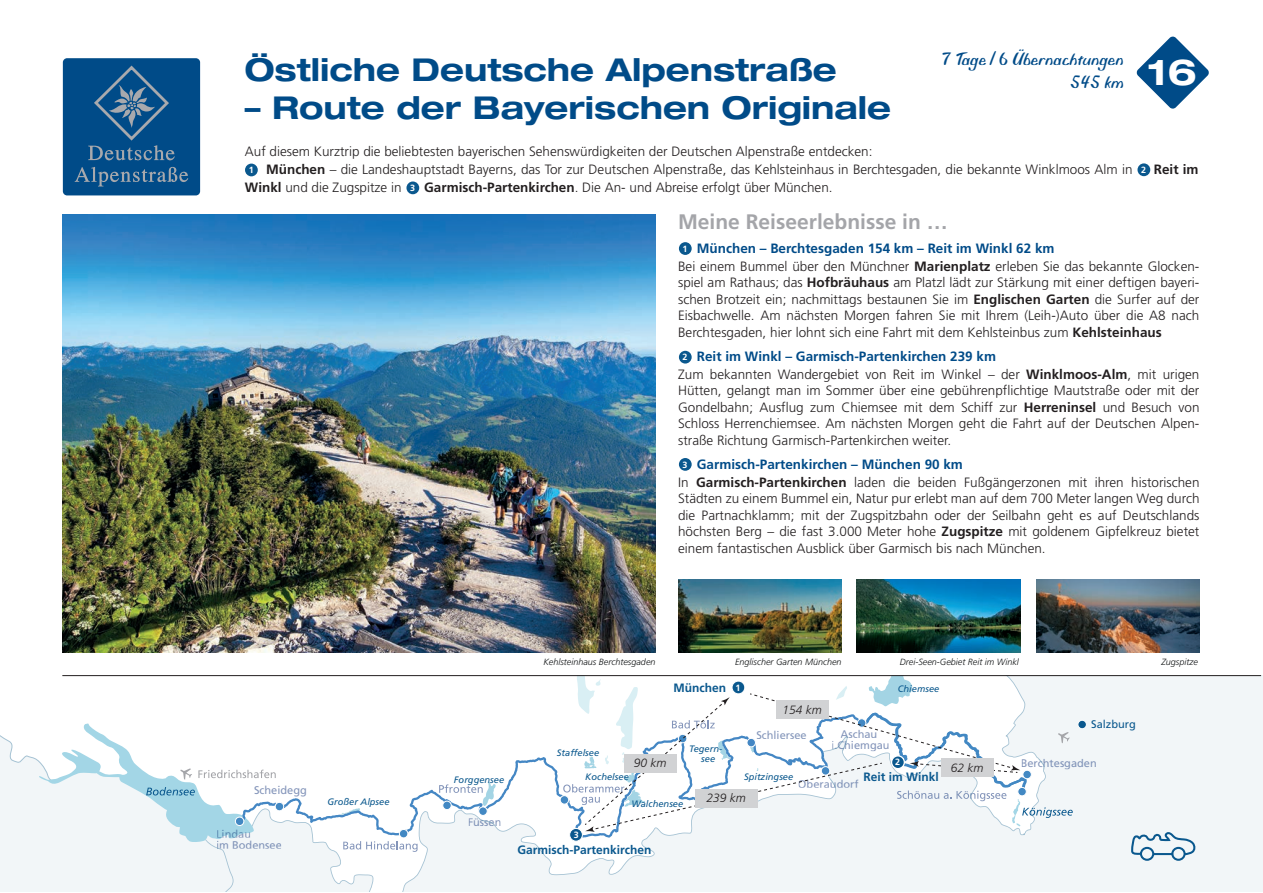
<style>
.page{position:relative;width:1263px;height:893px;background:#fff}
.page>*{position:absolute;margin:0;border:0;box-sizing:border-box;transform-origin:0 0}
.t1{font:700 expanded 36px "Helvetica Neue";color:#fff}
.t2{font:700 expanded 31.5px "Helvetica Neue";color:#004b88}
.t3{font:700 21px "Frutiger";color:#a4a5a9}
.t4{font:18.75px/22.5px "Biffo";color:#004b88;text-align:right}
.t5{font:300 13.5px/16.5px "Frutiger";color:#231f20}
.t6{font:700 13.5px "Frutiger";color:#231f20}
.t7{font:700 12.15px "Frutiger";color:#0a588e}
.t8{font:italic 300 12px "Frutiger";color:#231f20}
.t9{font:11.1px/11.1px "Frutiger";color:#8495ba;text-align:center}
.t10{font:11.1px/11.1px "Frutiger";color:#8093b8}
.t11{font:11.1px "Frutiger";color:#8496ba}
.t12{font:11.1px "Frutiger";color:#0a588e}
.t13{font:italic 9.3px/9.3px "Frutiger";color:#0c598e;text-align:center}
.t14{font:700 9.15px "Frutiger";color:#fff}
.t15{font:italic 300 9px "Frutiger";color:#121516}
.t16{font:700 9px "Frutiger";color:#fff}
.s1{font-weight:700}
.s2{font-weight:700;color:#004b88}
.s3{font-size:9.15px;color:#fff}
</style>
<div class="page">
<svg style="left:62px;top:676px;width:1200px;height:216px;fill:#f2f6f8"></svg>
<svg style="left:252px;top:676px;width:794px;height:216px;fill:#f2f6f8"></svg>
<svg style="left:239px;top:714px;width:324px;height:124px"></svg>
<svg style="left:1129px;top:831px;width:69px;height:52px"></svg>
<svg style="left:439px;top:782px;width:57px;height:24px"></svg>
<div style="left:275px;top:802px;width:9px;height:9px;background:#4288c3;border-radius:50%"></div>
<div style="left:275px;top:802px;width:9px;height:9px;border:1px solid #fff;border-radius:50%"></div>
<svg style="left:343px;top:841px;width:75px;height:11px"></svg>
<div style="left:399px;top:829px;width:9px;height:9px;background:#4288c3;border-radius:50%"></div>
<div style="left:399px;top:829px;width:9px;height:9px;border:1px solid #fff;border-radius:50%"></div>
<div style="left:443px;top:801px;width:8px;height:9px;background:#4288c3;border-radius:50%"></div>
<div style="left:442px;top:801px;width:10px;height:9px;border:1px solid #fff;border-radius:50%"></div>
<div style="left:560px;top:796px;width:9px;height:8px;background:#4288c3;border-radius:50%"></div>
<div style="left:560px;top:795px;width:9px;height:9px;border:1px solid #fff;border-radius:50%"></div>
<svg style="left:0;top:723px;width:281px;height:169px"></svg>
<svg style="left:478px;top:818px;width:18px;height:8px"></svg>
<div style="left:569px;top:828px;width:14px;height:13px;border:1px solid #fff;border-radius:50%"></div>
<div style="left:479px;top:807px;width:8px;height:8px;background:#4288c3;border-radius:50%"></div>
<div style="left:478px;top:806px;width:10px;height:10px;border:1px solid #fff;border-radius:50%"></div>
<div style="left:235px;top:817px;width:9px;height:8px;background:#4288c3;border-radius:50%"></div>
<div style="left:235px;top:817px;width:9px;height:9px;border:1px solid #fff;border-radius:50%"></div>
<div style="left:63px;top:58px;width:137px;height:137px;background:#004b88;border-radius:4px"></div>
<svg style="left:88px;top:65px;width:87px;height:95px"></svg>
<svg style="left:75px;top:167px;width:113px;height:19px"></svg>
<svg style="left:1136px;top:36px;width:73px;height:73px"></svg>
<img style="left:62px;top:214px;width:593px;height:439px">
<hr style="left:62px;top:675px;width:1199px;height:1px;background:#231f20">
<div style="left:245px;top:164px;width:13px;height:12px;background:#0a588e;border-radius:50%"></div>
<div style="left:1137px;top:163px;width:13px;height:13px;background:#0a588e;border-radius:50%"></div>
<div style="left:406px;top:181px;width:13px;height:13px;background:#0a588e;border-radius:50%"></div>
<div style="left:679px;top:242px;width:13px;height:13px;background:#0a588e;border-radius:50%"></div>
<div style="left:679px;top:351px;width:13px;height:13px;background:#0a588e;border-radius:50%"></div>
<div style="left:679px;top:458px;width:13px;height:13px;background:#0a588e;border-radius:50%"></div>
<img style="left:678px;top:580px;width:163px;height:73px">
<img style="left:857px;top:579px;width:163px;height:74px">
<img style="left:1036px;top:579px;width:163px;height:74px">
<svg style="left:563px;top:676px;width:533px;height:164px"></svg>
<div style="left:695px;top:789px;width:63px;height:18px;background:#d1d2d4"></div>
<div style="left:776px;top:701px;width:52px;height:18px;background:#d1d2d4"></div>
<div style="left:941px;top:759px;width:52px;height:18px;background:#d1d2d4"></div>
<div style="left:624px;top:754px;width:52px;height:18px;background:#d1d2d4"></div>
<div style="left:1023px;top:770px;width:8px;height:9px;background:#4288c3;border-radius:50%"></div>
<div style="left:1022px;top:770px;width:10px;height:9px;border:1px solid #fff;border-radius:50%"></div>
<h3 class="t4" style="left:940px;top:48px;width:185px">7 Tage / 6 Übernachtungen<br>545 km</h3>
<h2 class="t2" style="left:245px;top:50px;width:593px">Östliche Deutsche Alpenstraße</h2>
<h2 class="t2" style="left:245px;top:88px;width:648px">– Route der Bayerischen Originale</h2>
<p class="t5" style="left:266px;top:143px;width:868px;line-height:18px;text-indent:-21px">Auf diesem Kurztrip die beliebtesten bayerischen Sehenswürdigkeiten der Deutschen Alpenstraße entdecken:<br><span class="s1">München</span> – die Landeshauptstadt Bayerns, das Tor zur Deutschen Alpenstraße, das Kehlsteinhaus in Berchtesgaden, die bekannte Winklmoos Alm in</p>
<h1 class="t1" style="left:1147px;top:49px;width:51px">16</h1>
<p class="t6" style="left:1154px;top:162px;width:46px">Reit im</p>
<p class="t16" style="left:249px;top:165px;width:7px">1</p>
<p class="t16" style="left:1141px;top:165px;width:7px">2</p>
<p class="t16" style="left:410px;top:183px;width:7px">3</p>
<h3 class="t3" style="left:678px;top:209px;width:271px">Meine Reiseerlebnisse in …</h3>
<p class="t5" style="left:678px;top:239px;width:523px;line-height:18px;text-indent:19px"><span class="s2">München – Berchtesgaden 154 km – Reit im Winkl 62 km<br></span>Bei einem Bummel über den Münchner <span class="s1">Marienplatz</span> erleben Sie das bekannte Glocken-</p>
<p class="t5" style="left:678px;top:274px;width:523px;text-align:justify">spiel am Rathaus; das <span class="s1">Hofbräuhaus</span> am Platzl lädt zur Stärkung mit einer deftigen bayeri&shy;schen Brotzeit ein; nachmittags bestaunen Sie im <span class="s1">Englischen Garten</span> die Surfer auf der Eisbachwelle. Am nächsten Morgen fahren Sie mit Ihrem (Leih-)Auto über die A8 nach Berchtesgaden, hier lohnt sich eine Fahrt mit dem Kehlsteinbus zum <span class="s1">Kehlsteinhaus</span></p>
<p class="t5" style="left:678px;top:347px;width:523px;line-height:18px;text-indent:19px"><span class="s2">Reit im Winkl – Garmisch-Partenkirchen 239 km<br></span>Zum bekannten Wandergebiet von Reit im Winkel – der <span class="s1">Winklmoos-Alm</span>, mit urigen</p>
<p class="t5" style="left:678px;top:382px;width:523px;text-align:justify">Hütten, gelangt man im Sommer über eine gebührenpflichtige Mautstraße oder mit der Gondelbahn; Ausflug zum Chiemsee mit dem Schiff zur <span class="s1">Herreninsel</span> und Besuch von Schloss Herrenchiemsee. Am nächsten Morgen geht die Fahrt auf der Deutschen Alpen&shy;straße Richtung Garmisch-Partenkirchen weiter.</p>
<p class="t5" style="left:678px;top:455px;width:523px;line-height:18px;text-indent:19px"><span class="s2">Garmisch-Partenkirchen – München 90 km<br></span>In <span class="s1">Garmisch-Partenkirchen</span> laden die beiden Fußgängerzonen mit ihren historischen</p>
<p class="t5" style="left:678px;top:490px;width:523px;text-align:justify">Städten zu einem Bummel ein, Natur pur erlebt man auf dem 700 Meter langen Weg durch die Partnachklamm; mit der Zugspitzbahn oder der Seilbahn geht es auf Deutschlands höchsten Berg – die fast 3.000 Meter hohe <span class="s1">Zugspitze</span> mit goldenem Gipfelkreuz bietet einem fantastischen Ausblick über Garmisch bis nach München.</p>
<p class="t5" style="left:245px;top:179px;width:158px"><span class="s1">Winkl</span> und die Zugspitze in</p>
<p class="t5" style="left:424px;top:179px;width:410px"><span class="s1">Garmisch-Partenkirchen</span>. Die An- und Abreise erfolgt über München.</p>
<p class="t16" style="left:683px;top:243px;width:7px">1</p>
<p class="t16" style="left:683px;top:352px;width:7px">2</p>
<p class="t16" style="left:683px;top:459px;width:7px">3</p>
<p class="t15" style="left:543px;top:656px;width:114px">Kehlsteinhaus Berchtesgaden</p>
<p class="t15" style="left:735px;top:656px;width:108px">Englischer Garten München</p>
<p class="t15" style="left:900px;top:656px;width:121px">Drei-Seen-Gebiet Reit im Winkl</p>
<p class="t15" style="left:1161px;top:656px;width:38px">Zugspitze</p>
<p class="t9" style="left:254px;top:784px;width:54px">Scheidegg</p>
<p class="t10" style="left:216px;top:828px;width:67px">Lindau<br>im Bodensee</p>
<p class="t13" style="left:327px;top:797px;width:64px">Großer Alpsee</p>
<p class="t7" style="left:674px;top:680px;width:68px">München <span class="s3">1</span></p>
<p class="t8" style="left:782px;top:702px;width:41px">154 km</p>
<p class="t13" style="left:898px;top:684px;width:43px">Chiemsee</p>
<p class="t9" style="left:831px;top:728px;width:60px">Aschau i.Chiemgau</p>
<p class="t11" style="left:756px;top:728px;width:52px">Schliersee</p>
<p class="t13" style="left:689px;top:744px;width:35px">Tegern&shy;see</p>
<p class="t13" style="left:557px;top:748px;width:44px">Staffelsee</p>
<p class="t13" style="left:585px;top:772px;width:45px">Kochelsee</p>
<p class="t8" style="left:634px;top:756px;width:34px">90 km</p>
<p class="t14" style="left:895px;top:757px;width:7px">2</p>
<p class="t7" style="left:863px;top:770px;width:77px">Reit im Winkl</p>
<p class="t13" style="left:454px;top:775px;width:52px">Forggensee</p>
<p class="t13" style="left:744px;top:772px;width:51px">Spitzingsee</p>
<p class="t9" style="left:798px;top:778px;width:62px">Oberaudorf</p>
<p class="t9" style="left:468px;top:816px;width:35px">Füssen</p>
<p class="t14" style="left:574px;top:829px;width:7px">3</p>
<p class="t13" style="left:632px;top:799px;width:53px">Walchensee</p>
<p class="t7" style="left:518px;top:842px;width:135px">Garmisch-Partenkirchen</p>
<p class="t8" style="left:707px;top:791px;width:41px">239 km</p>
<p class="t8" style="left:951px;top:761px;width:34px">62 km</p>
<p class="t12" style="left:1091px;top:718px;width:46px">Salzburg</p>
<p class="t9" style="left:1021px;top:757px;width:78px">Berchtesgaden</p>
</div>
